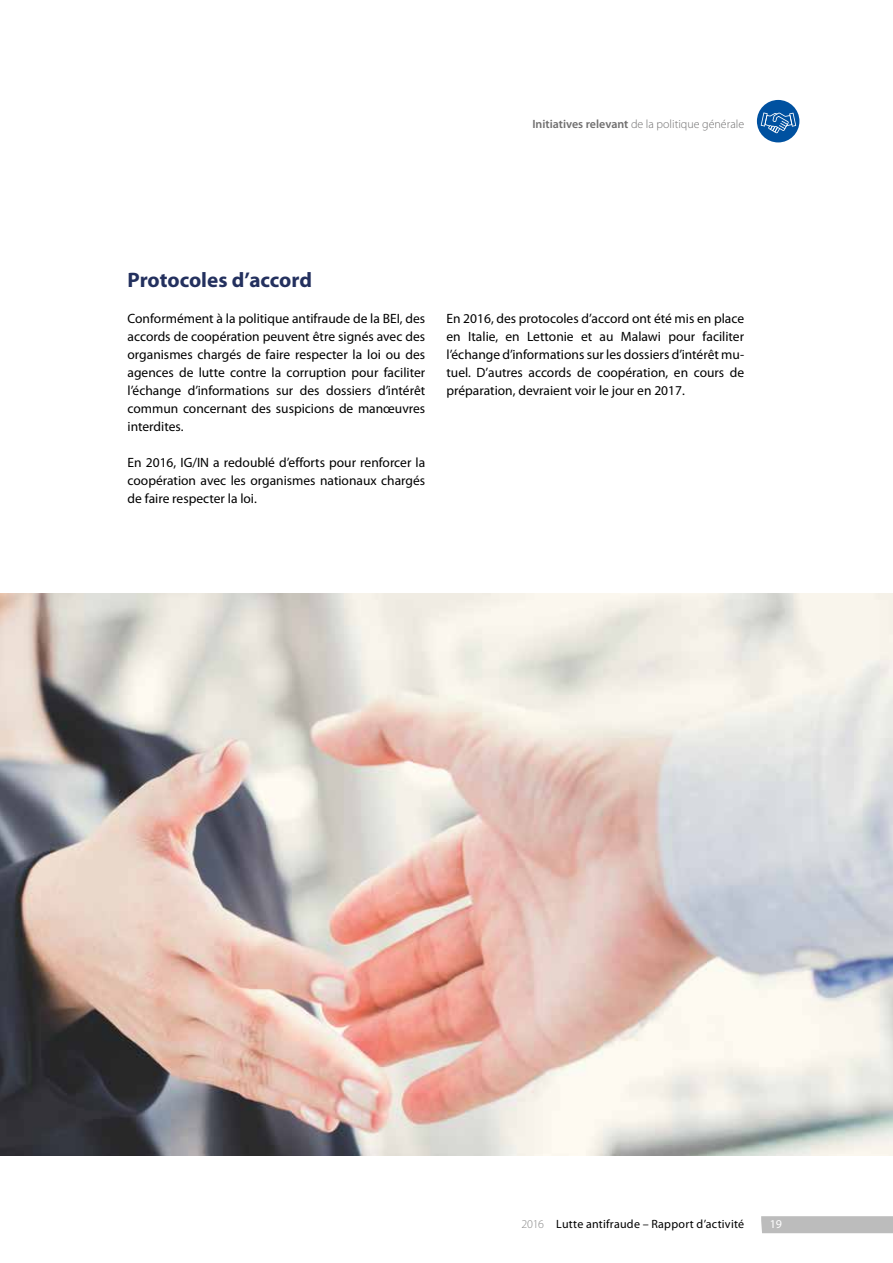
<style>
.page{position:relative;width:893px;height:1263px;background:#fff}
.page>*{position:absolute;margin:0;border:0;box-sizing:border-box;transform-origin:0 0}
.t1{font:700 21px "Myriad Pro";letter-spacing:-.005em;color:#23305e}
.t2{font:13.5px/18px "Myriad Pro";color:#000;text-align:justify}
.t3{font:300 12px "Myriad Pro";color:#706f6f}
.t4{font:12px "Myriad Pro";letter-spacing:.02em;color:#000}
.t5{font:12px "Myriad Pro";color:#fff}
.s1{font-weight:600}
.s2{font-weight:300;color:#878787}
</style>
<div class="page">
<img style="left:0;top:593px;width:893px;height:562px">
<div style="left:761px;top:1216px;width:132px;height:17px;background:#bcbcbc"></div>
<div style="left:757px;top:100px;width:42px;height:42px;background:#0051a0;border-radius:50%"></div>
<svg style="left:761px;top:113px;width:35px;height:20px"></svg>
<p class="t3" style="left:532px;top:117px;width:213px"><span class="s1">Initiatives relevant</span> de la politique générale</p>
<h1 class="t1" style="left:128px;top:268px;width:186px">Protocoles d’accord</h1>
<p class="t2" style="left:128px;top:310px;width:299px">Conformément à la politique antifraude de la BEI, des accords de coopération peuvent être signés avec des organismes chargés de faire respecter la loi ou des agences de lutte contre la corruption pour faciliter l’échange d’informations sur des dossiers d’intérêt commun concernant des suspicions de manœuvres interdites.</p>
<p class="t2" style="left:128px;top:454px;width:299px">En 2016, IG/IN a redoublé d’efforts pour renforcer la coopération avec les organismes nationaux chargés de faire respecter la loi.</p>
<p class="t2" style="left:446px;top:310px;width:299px">En 2016, des protocoles d’accord ont été mis en place en Italie, en Lettonie et au Malawi pour faciliter l’échange d’informations sur les dossiers d’intérêt mu&shy;tuel. D’autres accords de coopération, en cours de préparation, devraient voir le jour en 2017.</p>
<p class="t4" style="left:521px;top:1217px;width:224px"><span class="s2">2016</span> Lutte antifraude – Rapport d’activité</p>
<p class="t5" style="left:770px;top:1217px;width:14px">19</p>
</div>
